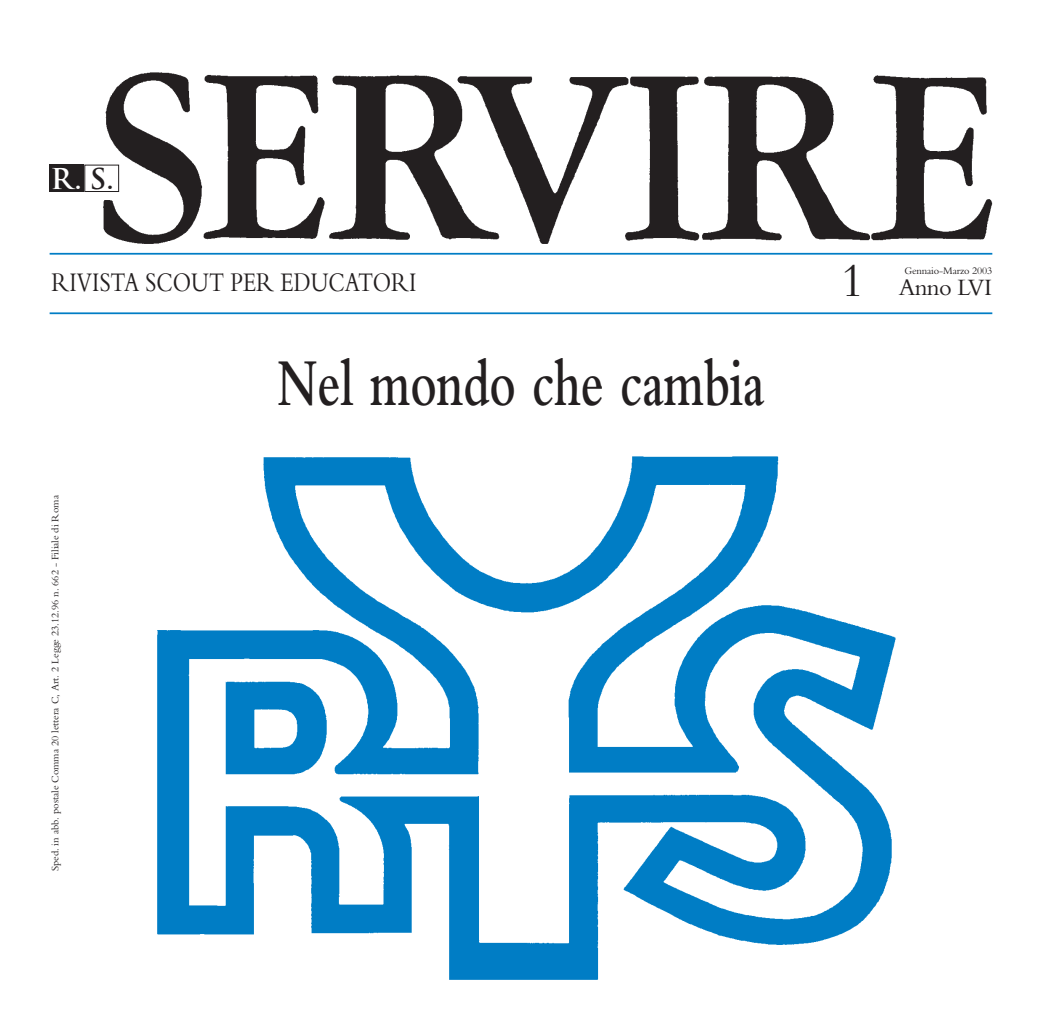
<style>
.page{position:relative;width:1042px;height:1017px;background:#fff}
.page>*{position:absolute;margin:0;border:0;box-sizing:border-box;transform-origin:0 0}
.t1{font:600 70px "Bembo";color:#231f20;scale:.7 1}
.t2{font:28px "Bembo";color:#231f20;scale:.8 1}
.t3{font:700 28px "Trajan";color:#fff;scale:1.05 1}
.t4{font:24.5px "Bembo";letter-spacing:-.025em;color:#231f20}
.t5{font:10.5px "Bembo";color:#231f20}
.s1{color:#231f20}
.s2{font-size:49px}
</style>
<div class="page">
<img style="left:80px;top:72px;width:913px;height:183px">
<hr style="left:50px;top:253px;width:942px;height:2px;background:#007dc5">
<hr style="left:50px;top:312px;width:942px;height:2px;background:#007dc5">
<img style="left:157px;top:456px;width:739px;height:524px">
<div style="left:50px;top:165px;width:34px;height:27px;background:#231f20"></div>
<div style="left:85px;top:165px;width:34px;height:26px;background:#fff"></div>
<div style="left:84px;top:165px;width:35px;height:27px;border:1px solid #231f20"></div>
<h2 class="t3" style="left:50px;top:163px;width:62px">R. <span class="s1">S.</span></h2>
<h2 class="t2" style="left:51px;top:272px;width:458px">RIVISTA SCOUT PER EDUCATORI</h2>
<p class="t5" style="left:51px;top:871px;width:378px;rotate:-90deg">Sped. in abb. postale Comma 20 lettera C, Art. 2 Legge 23.12.96 n. 662 - Filiale di Roma</p>
<h1 class="t1" style="left:277px;top:358px;width:697px">Nel mondo che cambia</h1>
<h3 class="t4" style="left:840px;top:279px;width:153px"><span class="s2">1</span> Anno LVI</h3>
<p class="t5" style="left:904px;top:267px;width:89px">Gennaio-Marzo 2003</p>
</div>
